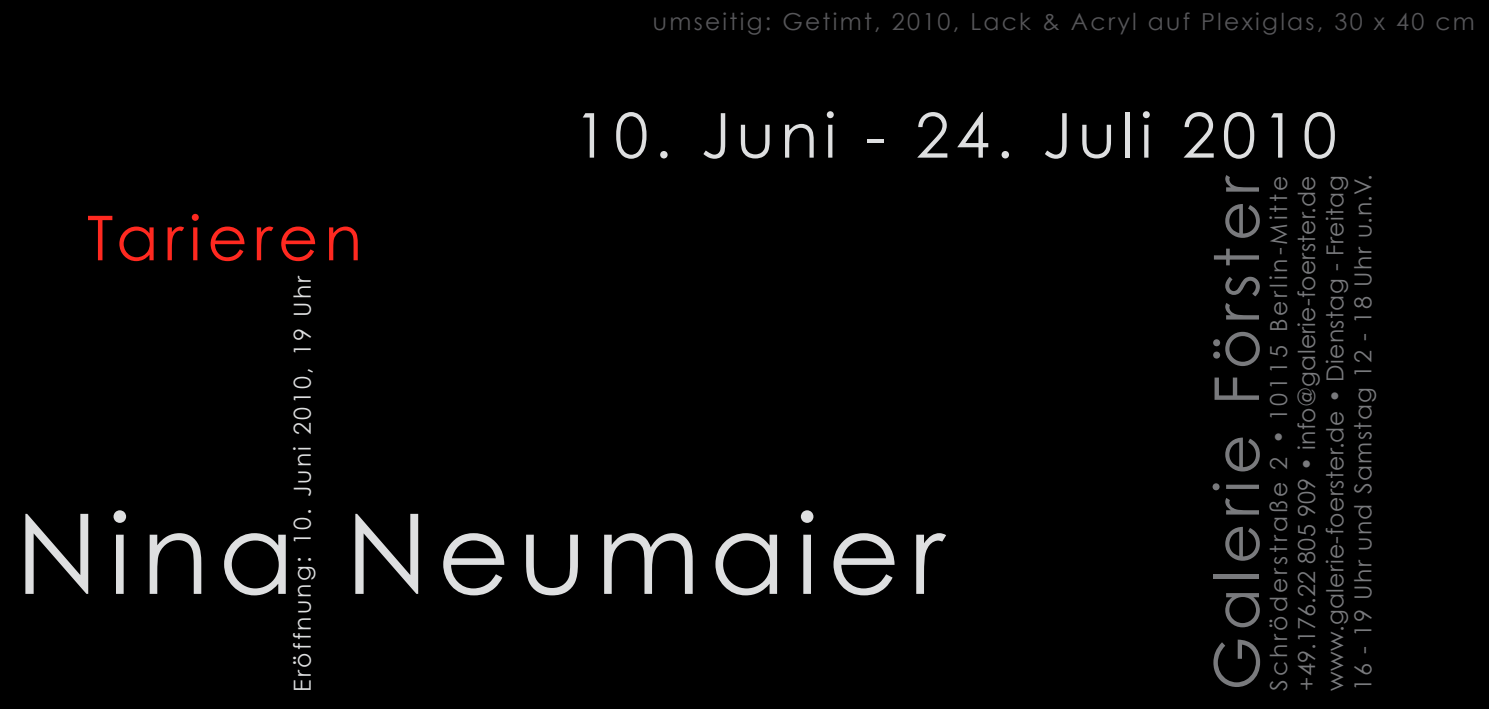
<style>
.page{position:relative;width:1489px;height:709px;background:#fff}
.page>*{position:absolute;margin:0;border:0;box-sizing:border-box;transform-origin:0 0}
.t1{font:111.25px "Century Gothic";letter-spacing:.085em;color:#dedfe0}
.t2{font:62px "Century Gothic";letter-spacing:.095em;color:#dedfe0}
.t3{font:62px "Century Gothic";letter-spacing:.095em;color:#797a7d}
.t4{font:62px "Century Gothic";letter-spacing:.095em;color:#ff2920}
.t5{font:23.5px/28px "Century Gothic";letter-spacing:.02em;color:#797a7d;text-align:justify}
.t6{font:23.5px "Century Gothic";letter-spacing:.095em;color:#565659}
.t7{font:23.5px "Century Gothic";letter-spacing:.095em;color:#dedfe0}
</style>
<div class="page">
<div style="left:0;top:0;width:1488px;height:709px;background:#000"></div>
<p class="t6" style="left:653px;top:7px;width:823px">umseitig: Getimt, 2010, Lack &amp; Acryl auf Plexiglas, 30 x 40 cm</p>
<h2 class="t2" style="left:574px;top:97px;width:764px">10. Juni - 24. Juli 2010</h2>
<h2 class="t4" style="left:87px;top:200px;width:276px">Tarieren</h2>
<p class="t7" style="left:288px;top:692px;width:418px;rotate:-90deg">Eröffnung: 10. Juni 2010, 19 Uhr</p>
<h1 class="t1" style="left:16px;top:486px;width:930px">Nina Neumaier</h1>
<h2 class="t3" style="left:1198px;top:690px;width:517px;rotate:-90deg">Galerie Förster</h2>
<p class="t5" style="left:1264px;top:690px;width:517px;rotate:-90deg">Schröderstraße 2 • 10115 Berlin-Mitte +49.176.22 805 909 • info@galerie-foerster.de www.galerie-foerster.de • Dienstag - Freitag 16 - 19 Uhr und Samstag 12 - 18 Uhr u.n.V.</p>
</div>
